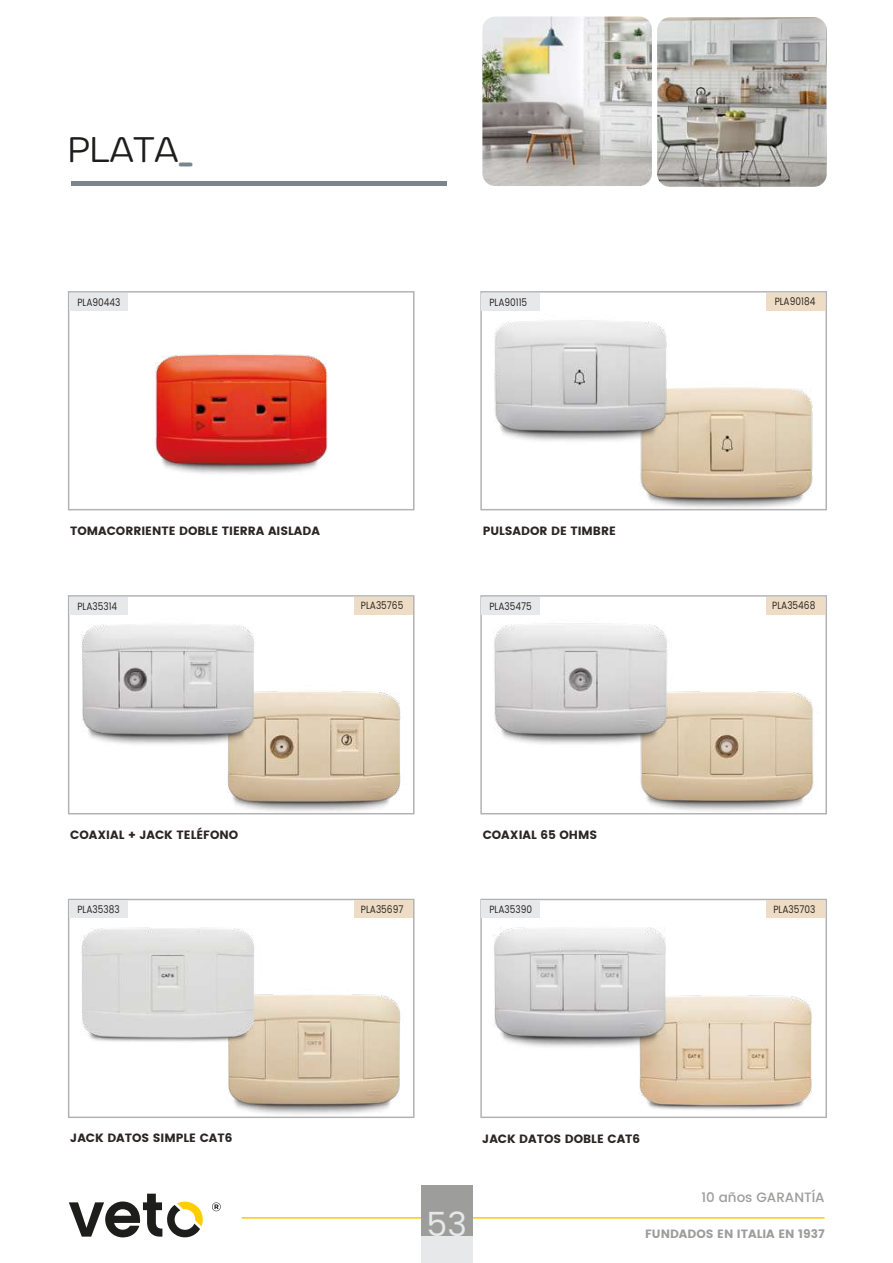
<style>
.page{position:relative;width:893px;height:1263px;background:#fff}
.page>*{position:absolute;margin:0;border:0;box-sizing:border-box;transform-origin:0 0}
.t1{font:35.4px "Byom";color:#1d1d1b}
.t2{font:33px "Poppins";color:#e7e8e9}
.t3{font:500 13.5px "Poppins";color:#9d9d9c}
.t4{font:700 12px "Poppins";color:#2b2624}
.t5{font:700 12px "Poppins";color:#9d9d9c}
.t6{font:10.5px "Poppins";color:#2b2624;scale:.85 1}
.s1{font-weight:700;color:#7b868c}
</style>
<div class="page">
<img style="left:482px;top:17px;width:345px;height:170px">
<hr style="left:242px;top:1217px;width:582px;height:1px;background:#ffcd00">
<div style="left:422px;top:1185px;width:51px;height:51px;background:#9d9d9c"></div>
<div style="left:422px;top:1236px;width:51px;height:27px;background:#e7e8e9"></div>
<svg style="left:69px;top:1194px;width:134px;height:44px"></svg>
<svg style="left:212px;top:1202px;width:9px;height:9px"></svg>
<div style="left:71px;top:181px;width:375px;height:5px;background:#7b868c"></div>
<svg style="left:480px;top:595px;width:347px;height:219px"></svg>
<svg style="left:68px;top:899px;width:347px;height:219px"></svg>
<svg style="left:480px;top:899px;width:347px;height:219px"></svg>
<div style="left:69px;top:900px;width:59px;height:18px;background:#e7e8e9"></div>
<div style="left:354px;top:900px;width:59px;height:18px;background:#eeddc4"></div>
<div style="left:481px;top:900px;width:59px;height:18px;background:#e7e8e9"></div>
<div style="left:766px;top:900px;width:59px;height:18px;background:#eeddc4"></div>
<svg style="left:68px;top:595px;width:347px;height:219px"></svg>
<div style="left:69px;top:597px;width:59px;height:17px;background:#e7e8e9"></div>
<div style="left:354px;top:597px;width:59px;height:17px;background:#eeddc4"></div>
<div style="left:481px;top:597px;width:59px;height:17px;background:#e7e8e9"></div>
<div style="left:766px;top:597px;width:59px;height:17px;background:#eeddc4"></div>
<svg style="left:68px;top:291px;width:347px;height:219px"></svg>
<svg style="left:480px;top:291px;width:347px;height:219px"></svg>
<div style="left:69px;top:293px;width:59px;height:17px;background:#e7e8e9"></div>
<div style="left:481px;top:293px;width:59px;height:17px;background:#e7e8e9"></div>
<div style="left:766px;top:293px;width:59px;height:17px;background:#eeddc4"></div>
<h1 class="t1" style="left:68px;top:129px;width:127px">PLATA<span class="s1">_</span></h1>
<p class="t6" style="left:77px;top:294px;width:52px">PLA90443</p>
<p class="t6" style="left:489px;top:294px;width:46px">PLA90115</p>
<p class="t6" style="left:775px;top:294px;width:49px">PLA90184</p>
<p class="t4" style="left:70px;top:524px;width:251px">TOMACORRIENTE DOBLE TIERRA AISLADA</p>
<p class="t4" style="left:483px;top:524px;width:135px">PULSADOR DE TIMBRE</p>
<p class="t6" style="left:77px;top:598px;width:48px">PLA35314</p>
<p class="t6" style="left:361px;top:598px;width:51px">PLA35765</p>
<p class="t6" style="left:489px;top:598px;width:51px">PLA35475</p>
<p class="t6" style="left:772px;top:598px;width:52px">PLA35468</p>
<p class="t4" style="left:70px;top:828px;width:170px">COAXIAL + JACK TELÉFONO</p>
<p class="t4" style="left:483px;top:828px;width:116px">COAXIAL 65 OHMS</p>
<p class="t6" style="left:77px;top:902px;width:51px">PLA35383</p>
<p class="t6" style="left:361px;top:901px;width:51px">PLA35697</p>
<p class="t6" style="left:489px;top:902px;width:52px">PLA35390</p>
<p class="t6" style="left:773px;top:901px;width:51px">PLA35703</p>
<p class="t4" style="left:70px;top:1131px;width:164px">JACK DATOS SIMPLE CAT6</p>
<p class="t4" style="left:482px;top:1132px;width:159px">JACK DATOS DOBLE CAT6</p>
<p class="t3" style="left:701px;top:1187px;width:125px">10 años GARANTÍA</p>
<h2 class="t2" style="left:427px;top:1200px;width:42px">53</h2>
<p class="t5" style="left:645px;top:1227px;width:181px">FUNDADOS EN ITALIA EN 1937</p>
</div>
